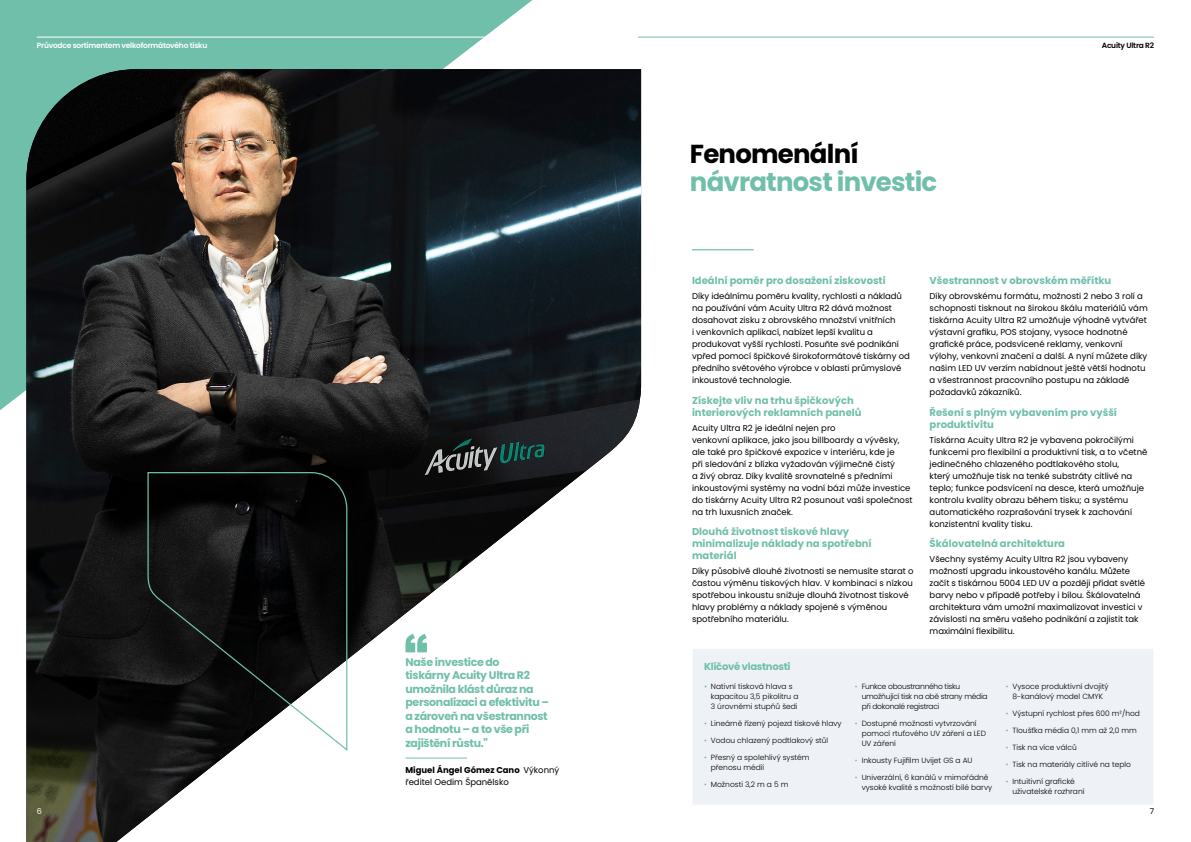
<style>
.page{position:relative;width:1191px;height:842px;background:#fff}
.page>*{position:absolute;margin:0;border:0;box-sizing:border-box;transform-origin:0 0}
.t1{font:700 26px/28px "Poppins";letter-spacing:-.03em;color:#70bfab}
.t2{font:700 11px/13.6px "Poppins";letter-spacing:-.03em;color:#70bfab}
.t3{font:700 10px/12px "Poppins";color:#70bfab}
.t4{font:700 10px "Poppins";letter-spacing:-.03em;color:#70bfab}
.t5{font:8.5px/12px "Poppins";color:#000}
.t6{font:8px "Poppins";color:#000}
.t7{font:8px "Poppins";color:#fff}
.t8{font:300 7.5px/10px "Poppins";color:#000}
.t9{font:300 7.5px/10px "Poppins";letter-spacing:-.03em;color:#000}
.t10{font:600 7.5px "Poppins";letter-spacing:-.03em;color:#fff}
.t11{font:600 7.5px "Poppins";letter-spacing:-.03em;color:#000}
.s1{color:#000}
.s2{font-weight:700}
.s3{font-weight:400;color:#70bfab}
.s4{color:#70bfab}
</style>
<div class="page">
<hr style="left:638px;top:37px;width:516px;height:1px;background:#70bfab">
<svg style="left:0;top:0;width:532px;height:410px;background:#7ac3b1"></svg>
<hr style="left:692px;top:249px;width:61px;height:1px;background:#70bfab">
<hr style="left:37px;top:37px;width:505px;height:1px;background:#fff">
<img style="left:26px;top:69px;width:615px;height:773px">
<svg style="left:147px;top:471px;width:201px;height:281px;background:#252626"></svg>
<div style="left:692px;top:648px;width:462px;height:157px;background:#eef1f5;border:1px solid #fff"></div>
<svg style="left:405px;top:634px;width:22px;height:18px"></svg>
<svg style="left:483px;top:738px;width:4px;height:3px"></svg>
<hr style="left:405px;top:757px;width:62px;height:1px;background:#70bfab">
<p class="t10" style="left:37px;top:41px;width:172px">Průvodce sortimentem velkoformátového tisku</p>
<p class="t11" style="left:1101px;top:41px;width:54px">Acuity Ultra R2</p>
<p class="t1" style="left:690px;top:140px;width:249px"><span class="s1">Fenomenální </span>návratnost investic</p>
<p class="t7" style="left:37px;top:806px;width:7px">6</p>
<p class="t2" style="left:405px;top:655px;width:145px">Naše investice do<br>tiskárny Acuity Ultra R2 umožnila klást důraz na personalizaci a efektivitu – a zároveň na všestrannost a hodnotu – a to vše při zajištění růstu.</p>
<p class="t5" style="left:405px;top:764px;width:155px"><span class="s2">Miguel Ángel Gómez Cano</span> Výkonný ředitel Oedim Španělsko</p>
<p class="t3" style="left:692px;top:275px;width:195px">Ideální poměr pro dosažení ziskovosti</p>
<p class="t5" style="left:692px;top:290px;width:219px">Díky ideálnímu poměru kvality, rychlosti a nákladů na používání vám Acuity Ultra R2 dává možnost dosahovat zisku z obrovského množství vnitřních<br>i venkovních aplikací, nabízet lepší kvalitu a produkovat vyšší rychlosti. Posuňte své podnikání vpřed pomocí špičkové širokoformátové tiskárny od předního světového výrobce v oblasti průmyslové inkoustové technologie.</p>
<p class="t3" style="left:692px;top:394px;width:171px">Získejte vliv na trhu špičkových interierových reklamních panelů</p>
<p class="t5" style="left:692px;top:422px;width:222px">Acuity Ultra R2 je ideální nejen pro<br>venkovní aplikace, jako jsou billboardy a vývěsky, ale také pro špičkové expozice v interiéru, kde je<br>při sledování z blízka vyžadován výjimečně čistý<br>a živý obraz. Díky kvalitě srovnatelné s předními inkoustovými systémy na vodní bázi může investice do tiskárny Acuity Ultra R2 posunout vaši společnost na trh luxusních značek.</p>
<p class="t3" style="left:692px;top:526px;width:181px">Dlouhá životnost tiskové hlavy minimalizuje náklady na spotřební materiál</p>
<p class="t5" style="left:692px;top:565px;width:223px">Díky působivě dlouhé životnosti se nemusíte starat o častou výměnu tiskových hlav. V kombinaci s nízkou spotřebou inkoustu snižuje dlouhá životnost tiskové hlavy problémy a náklady spojené s výměnou spotřebního materiálu.</p>
<p class="t3" style="left:929px;top:275px;width:183px">Všestrannost v obrovském měřítku</p>
<p class="t5" style="left:929px;top:290px;width:220px">Díky obrovskému formátu, možnosti 2 nebo 3 rolí a schopnosti tisknout na širokou škálu materiálů vám tiskárna Acuity Ultra R2 umožňuje výhodně vytvářet výstavní grafiku, POS stojany, vysoce hodnotné grafické práce, podsvícené reklamy, venkovní výlohy, venkovní značení a další. A nyní můžete díky našim LED UV verzím nabídnout ještě větší hodnotu a všestrannost pracovního postupu na základě požadavků zákazníků.</p>
<p class="t3" style="left:929px;top:406px;width:189px">Řešení s plným vybavením pro vyšší produktivitu</p>
<p class="t5" style="left:929px;top:434px;width:219px">Tiskárna Acuity Ultra R2 je vybavena pokročilými funkcemi pro flexibilní a produktivní tisk, a to včetně jedinečného chlazeného podtlakového stolu,<br>který umožňuje tisk na tenké substráty citlivé na teplo; funkce podsvícení na desce, která umožňuje kontrolu kvality obrazu během tisku; a systému automatického rozprašování trysek k zachování konzistentní kvality tisku.</p>
<p class="t3" style="left:929px;top:538px;width:137px">Škálovatelná architektura</p>
<p class="t5" style="left:929px;top:553px;width:217px">Všechny systémy Acuity Ultra R2 jsou vybaveny možností upgradu inkoustového kanálu. Můžete začít s tiskárnou 5004 LED UV a později přidat světlé barvy nebo v případě potřeby i bílou. Škálovatelná architektura vám umožní maximalizovat investici v závislosti na směru vašeho podnikání a zajistit tak maximální flexibilitu.</p>
<p class="t4" style="left:704px;top:661px;width:88px">Klíčové vlastnosti</p>
<p class="t8" style="left:711px;top:681px;width:89px;text-indent:-7px"><span class="s3">•</span> Nativní tisková hlava s kapacitou 3,5 pikolitru a<br>3 úrovněmi stupňů šedi</p>
<p class="t8" style="left:704px;top:718px;width:139px"><span class="s4">•</span> Lineárně řízený pojezd tiskové hlavy</p>
<p class="t8" style="left:704px;top:735px;width:126px"><span class="s4">•</span> Vodou chlazený podtlakový stůl</p>
<p class="t8" style="left:711px;top:752px;width:100px;text-indent:-7px"><span class="s4">•</span> Přesný a spolehlivý systém přenosu médií</p>
<p class="t8" style="left:704px;top:779px;width:86px"><span class="s4">•</span> Možnosti 3,2 m a 5 m</p>
<p class="t9" style="left:861px;top:681px;width:127px;text-indent:-7px"><span class="s4">•</span> Funkce oboustranného tisku umožňující tisk na obě strany média při dokonalé registraci</p>
<p class="t8" style="left:861px;top:718px;width:126px;text-indent:-7px"><span class="s4">•</span> Dostupné možnosti vytvrzování pomocí rtuťového UV záření a LED<br>UV záření</p>
<p class="t8" style="left:855px;top:755px;width:119px"><span class="s4">•</span> Inkousty Fujifilm Uvijet GS a AU</p>
<p class="t8" style="left:861px;top:772px;width:132px;text-indent:-7px"><span class="s4">•</span> Univerzální, 6 kanálů v mimořádně vysoké kvalitě s možností bílé barvy</p>
<p class="t8" style="left:1005px;top:681px;width:105px;text-align:center"><span class="s4">•</span> Vysoce produktivní dvojitý<br>8-kanálový model CMYK</p>
<p class="t8" style="left:1005px;top:708px;width:136px"><span class="s4">•</span> Výstupní rychlost přes 600 m²/hod</p>
<p class="t8" style="left:1005px;top:725px;width:133px"><span class="s4">•</span> Tloušťka média 0,1 mm až 2,0 mm</p>
<p class="t8" style="left:1005px;top:742px;width:73px"><span class="s4">•</span> Tisk na více válců</p>
<p class="t8" style="left:1005px;top:759px;width:127px"><span class="s4">•</span> Tisk na materiály citlivé na teplo</p>
<p class="t8" style="left:1012px;top:776px;width:73px;text-indent:-7px"><span class="s4">•</span> Intuitivní grafické uživatelské rozhraní</p>
<p class="t6" style="left:1149px;top:806px;width:6px">7</p>
</div>
